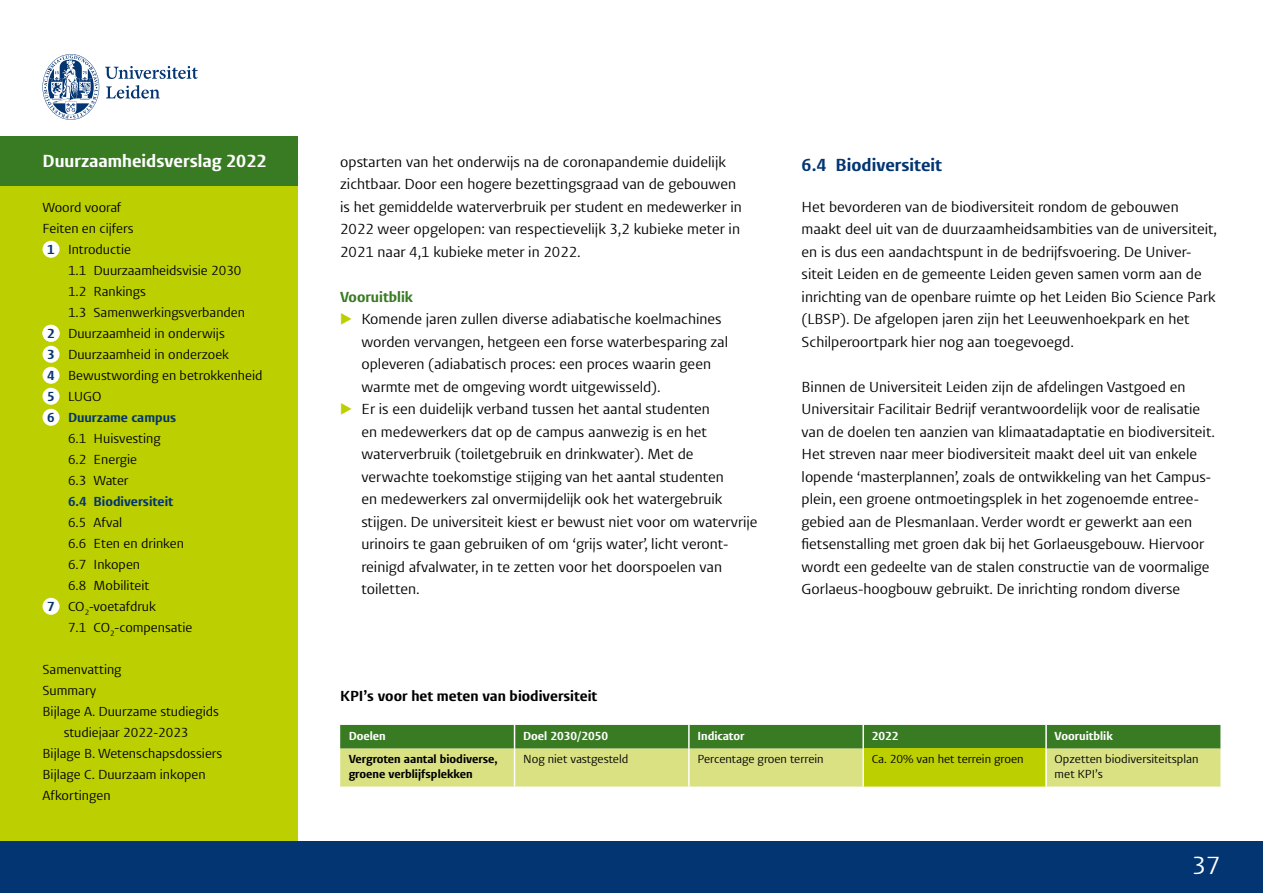
<style>
.page{position:relative;width:1263px;height:893px;background:#fff}
.page>*{position:absolute;margin:0;border:0;box-sizing:border-box;transform-origin:0 0}
.t1{font:25.5px "Vestula";color:#fff}
.t2{font:300 18px "Vestula";color:#fff}
.t3{font:300 18px "Vestula";color:#033572}
.t4{font:15px/22.5px "Vestula";color:#000}
.t5{font:300 15px "Vestula";color:#000}
.t6{font:300 15px "Vestula";color:#397b23}
.t7{font:13.5px/21px "Vestula";color:#000}
.t8{font:300 13.5px "Vestula";color:#033572}
.t9{font:12px/15px "Vestula";color:#000}
.t10{font:300 12px/15px "Vestula";color:#000}
.t11{font:300 12px "Vestula";color:#fff}
.s1{font-weight:300;color:#033572}
</style>
<div class="page">
<div style="left:0;top:176px;width:298px;height:717px;background:#bccf00"></div>
<div style="left:0;top:842px;width:1263px;height:51px;background:#033572"></div>
<div style="left:0;top:136px;width:298px;height:50px;background:#397b23"></div>
<svg style="left:105px;top:66px;width:93px;height:33px"></svg>
<svg style="left:43px;top:54px;width:56px;height:66px"></svg>
<div style="left:43px;top:241px;width:17px;height:17px;background:#fff;border-radius:50%"></div>
<div style="left:43px;top:346px;width:17px;height:17px;background:#fff;border-radius:50%"></div>
<div style="left:43px;top:367px;width:17px;height:17px;background:#fff;border-radius:50%"></div>
<div style="left:43px;top:388px;width:17px;height:17px;background:#fff;border-radius:50%"></div>
<div style="left:43px;top:409px;width:17px;height:17px;background:#fff;border-radius:50%"></div>
<div style="left:43px;top:598px;width:17px;height:17px;background:#fff;border-radius:50%"></div>
<div style="left:43px;top:325px;width:17px;height:17px;background:#fff;border-radius:50%"></div>
<svg style="left:340px;top:725px;width:880px;height:62px;background:#99b84f"></svg>
<hr style="left:688px;top:725px;width:2px;height:24px;background:#fff">
<hr style="left:862px;top:725px;width:2px;height:24px;background:#fff">
<hr style="left:1045px;top:725px;width:2px;height:24px;background:#fff">
<p class="t2" style="left:43px;top:149px;width:226px">Duurzaamheidsverslag 2022</p>
<p class="t7" style="left:43px;top:197px;width:80px">Woord vooraf</p>
<p class="t7" style="left:43px;top:218px;width:93px">Feiten en cijfers</p>
<p class="t7" style="left:47px;top:239px;width:85px"><span class="s1">1</span> Introductie</p>
<p class="t7" style="left:68px;top:260px;width:175px">1.1 Duurzaamheidsvisie 2030</p>
<p class="t7" style="left:68px;top:281px;width:79px">1.2 Rankings</p>
<p class="t7" style="left:68px;top:302px;width:179px">1.3 Samenwerkingsverbanden</p>
<p class="t7" style="left:47px;top:323px;width:179px"><span class="s1">2</span> Duurzaamheid in onderwijs</p>
<p class="t7" style="left:47px;top:344px;width:183px"><span class="s1">3</span> Duurzaamheid in onderzoek</p>
<p class="t7" style="left:47px;top:365px;width:217px"><span class="s1">4</span> Bewustwording en betrokkenheid</p>
<p class="t7" style="left:47px;top:386px;width:56px"><span class="s1">5</span> LUGO</p>
<p class="t8" style="left:47px;top:409px;width:130px">6 Duurzame campus</p>
<p class="t7" style="left:68px;top:428px;width:94px">6.1 Huisvesting<br>6.2 Energie<br>6.3 Water</p>
<p class="t8" style="left:68px;top:493px;width:107px">6.4 Biodiversiteit</p>
<p class="t7" style="left:68px;top:512px;width:56px">6.5 Afval</p>
<p class="t7" style="left:68px;top:533px;width:117px">6.6 Eten en drinken</p>
<p class="t7" style="left:68px;top:554px;width:74px">6.7 Inkopen</p>
<p class="t7" style="left:68px;top:575px;width:83px">6.8 Mobiliteit</p>
<p class="t7" style="left:47px;top:596px;width:110px"><span class="s1">7</span> CO<sub>2</sub>-voetafdruk</p>
<p class="t7" style="left:68px;top:617px;width:126px">7.1 CO<sub>2</sub>-compensatie</p>
<p class="t7" style="left:43px;top:659px;width:81px">Samenvatting</p>
<p class="t7" style="left:43px;top:680px;width:55px">Summary</p>
<p class="t7" style="left:43px;top:701px;width:178px">Bijlage A. Duurzame studiegids</p>
<p class="t7" style="left:64px;top:722px;width:126px">studiejaar 2022-2023</p>
<p class="t7" style="left:43px;top:743px;width:181px">Bijlage B. Wetenschapsdossiers</p>
<p class="t7" style="left:43px;top:764px;width:165px">Bijlage C. Duurzaam inkopen</p>
<p class="t7" style="left:43px;top:785px;width:70px">Afkortingen</p>
<p class="t4" style="left:340px;top:150px;width:403px">opstarten van het onderwijs na de coronapandemie duidelijk zichtbaar. Door een hogere bezettingsgraad van de gebouwen is het gemiddelde waterverbruik per student en medewerker in 2022 weer opgelopen: van respectievelijk 3,2 kubieke meter in 2021 naar 4,1 kubieke meter in 2022.</p>
<p class="t6" style="left:340px;top:287px;width:74px">Vooruitblik</p>
<p class="t4" style="left:361px;top:308px;width:398px">Komende jaren zullen diverse adiabatische koelmachines worden vervangen, hetgeen een forse waterbesparing zal opleveren (adiabatisch proces: een proces waarin geen warmte met de omgeving wordt uitgewisseld).<br>Er is een duidelijk verband tussen het aantal studenten<br>en medewerkers dat op de campus aanwezig is en het waterverbruik (toiletgebruik en drinkwater). Met de verwachte toekomstige stijging van het aantal studenten<br>en medewerkers zal onvermijdelijk ook het watergebruik stijgen. De universiteit kiest er bewust niet voor om watervrije urinoirs te gaan gebruiken of om ‘grijs water’, licht veront&shy;reinigd afvalwater, in te zetten voor het doorspoelen van toiletten.</p>
<p class="t3" style="left:801px;top:154px;width:142px">6.4 Biodiversiteit</p>
<p class="t4" style="left:801px;top:195px;width:417px">Het bevorderen van de biodiversiteit rondom de gebouwen maakt deel uit van de duurzaamheidsambities van de universiteit, en is dus een aandachtspunt in de bedrijfsvoering. De Univer&shy;siteit Leiden en de gemeente Leiden geven samen vorm aan de inrichting van de openbare ruimte op het Leiden Bio Science Park (LBSP). De afgelopen jaren zijn het Leeuwenhoekpark en het Schilperoortpark hier nog aan toegevoegd.</p>
<p class="t4" style="left:801px;top:375px;width:415px">Binnen de Universiteit Leiden zijn de afdelingen Vastgoed en Universitair Facilitair Bedrijf verantwoordelijk voor de realisatie van de doelen ten aanzien van klimaatadaptatie en biodiversiteit.<br>Het streven naar meer biodiversiteit maakt deel uit van enkele lopende ‘masterplannen’, zoals de ontwikkeling van het Campus&shy;plein, een groene ontmoetingsplek in het zogenoemde entree&shy;gebied aan de Plesmanlaan. Verder wordt er gewerkt aan een fietsenstalling met groen dak bij het Gorlaeusgebouw. Hiervoor wordt een gedeelte van de stalen constructie van de voormalige Gorlaeus-hoogbouw gebruikt. De inrichting rondom diverse</p>
<p class="t5" style="left:340px;top:687px;width:259px">KPI’s voor het meten van biodiversiteit</p>
<p class="t11" style="left:349px;top:728px;width:39px">Doelen</p>
<p class="t11" style="left:523px;top:728px;width:87px">Doel 2030/2050</p>
<p class="t11" style="left:697px;top:728px;width:49px">Indicator</p>
<p class="t11" style="left:872px;top:728px;width:28px">2022</p>
<p class="t11" style="left:1055px;top:728px;width:60px">Vooruitblik</p>
<p class="t10" style="left:349px;top:752px;width:151px">Vergroten aantal biodiverse, groene verblijfsplekken</p>
<p class="t9" style="left:523px;top:752px;width:107px">Nog niet vastgesteld</p>
<p class="t9" style="left:697px;top:752px;width:128px">Percentage groen terrein</p>
<p class="t9" style="left:872px;top:752px;width:153px">Ca. 20% van het terrein groen</p>
<p class="t9" style="left:1055px;top:752px;width:145px">Opzetten biodiversiteitsplan met KPI’s</p>
<h1 class="t1" style="left:1192px;top:849px;width:30px">37</h1>
</div>
